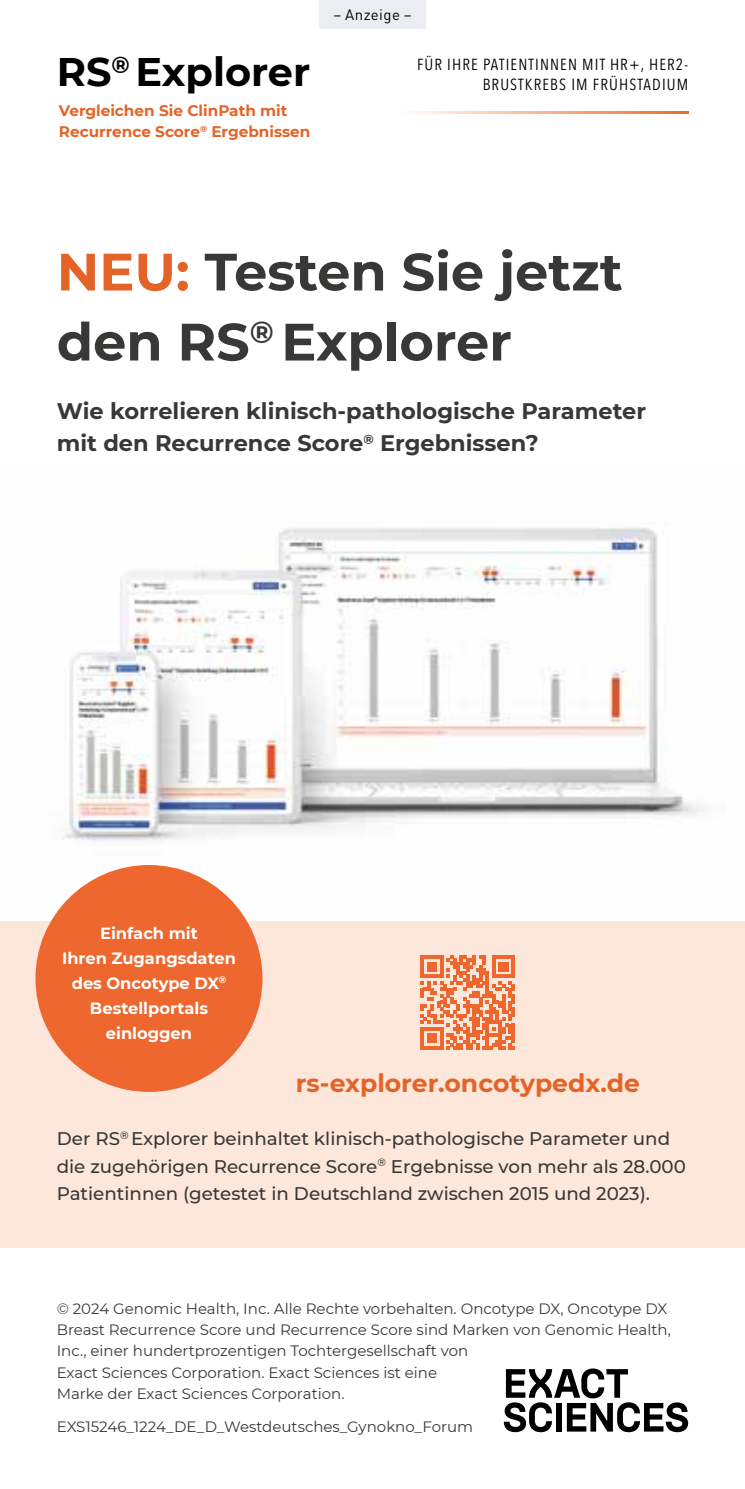
<style>
.page{position:relative;width:745px;height:1489px;background:#fff}
.page>*{position:absolute;margin:0;border:0;box-sizing:border-box;transform-origin:0 0}
.t1{font:700 52.5px/70px "Montserrat";color:#383937}
.t2{font:700 39.75px "Montserrat";color:#000}
.t3{font:700 25px "Montserrat";color:#e46327}
.t4{font:700 22.5px/32.5px "Montserrat";color:#383937}
.t5{font:500 18.25px/27.5px "Montserrat";color:#383937}
.t6{font:700 16.25px/25px "Montserrat";color:#fff;text-align:center}
.t7{font:16px/20px "Avenir Next Condensed";letter-spacing:.07em;color:#000;text-align:right}
.t8{font:700 15.25px/20.5px "Montserrat";color:#e46327}
.t9{font:15px/21.2px "Montserrat";color:#383937}
.t10{font:15px "DIN";letter-spacing:.025em;color:#000}
.s1{color:#e46327}
</style>
<div class="page">
<img style="left:62px;top:525px;width:643px;height:396px">
<div style="left:0;top:921px;width:744px;height:326px;background:#fde6da"></div>
<div style="left:35px;top:865px;width:227px;height:226px;background:#ee672e;border-radius:50%"></div>
<svg style="left:420px;top:955px;width:94px;height:94px"></svg>
<svg style="left:503px;top:1368px;width:184px;height:63px"></svg>
<svg style="left:411px;top:111px;width:276px;height:3px"></svg>
<div style="left:319px;top:0;width:106px;height:28px;background:#ebedf3"></div>
<h2 class="t2" style="left:57px;top:43px;width:255px">RS<sup>®</sup> Explorer</h2>
<p class="t8" style="left:59px;top:100px;width:253px">Vergleichen Sie ClinPath mit<br>Recurrence Score<sup>®</sup> Ergebnissen</p>
<p class="t10" style="left:333px;top:5px;width:80px">– Anzeige –</p>
<p class="t7" style="left:417px;top:53px;width:272px">FÜR IHRE PATIENTINNEN MIT HR+, HER2-<br>BRUSTKREBS IM FRÜHSTADIUM</p>
<h1 class="t1" style="left:57px;top:234px;width:567px"><span class="s1">NEU:</span> Testen Sie jetzt den RS<sup>®</sup> Explorer</h1>
<h3 class="t4" style="left:57px;top:393px;width:590px">Wie korrelieren klinisch-pathologische Parameter mit den Recurrence Score<sup>®</sup> Ergebnissen?</h3>
<p class="t6" style="left:62px;top:919px;width:175px">Einfach mit<br>Ihren Zugangsdaten des Oncotype DX<sup>®<br></sup>Bestellportals einloggen</p>
<h3 class="t3" style="left:296px;top:1064px;width:345px">rs-explorer.oncotypedx.de</h3>
<p class="t5" style="left:57px;top:1123px;width:630px">Der RS<sup>®</sup> Explorer beinhaltet klinisch-pathologische Parameter und die zugehörigen Recurrence Score<sup>®</sup> Ergebnisse von mehr als 28.000<br>Patientinnen (getestet in Deutschland zwischen 2015 und 2023).</p>
<p class="t9" style="left:57px;top:1297px;width:615px">© 2024 Genomic Health, Inc. Alle Rechte vorbehalten. Oncotype DX, Oncotype DX Breast Recurrence Score und Recurrence Score sind Marken von Genomic Health, Inc., einer hundertprozentigen Tochter gesellschaft von<br>Exact Sciences Corporation. Exact Sciences ist eine<br>Marke der Exact Sciences Corporation.</p>
<p class="t9" style="left:57px;top:1415px;width:417px">EXS15246_1224_DE_D_Westdeutsches_Gynokno_Forum</p>
</div>
